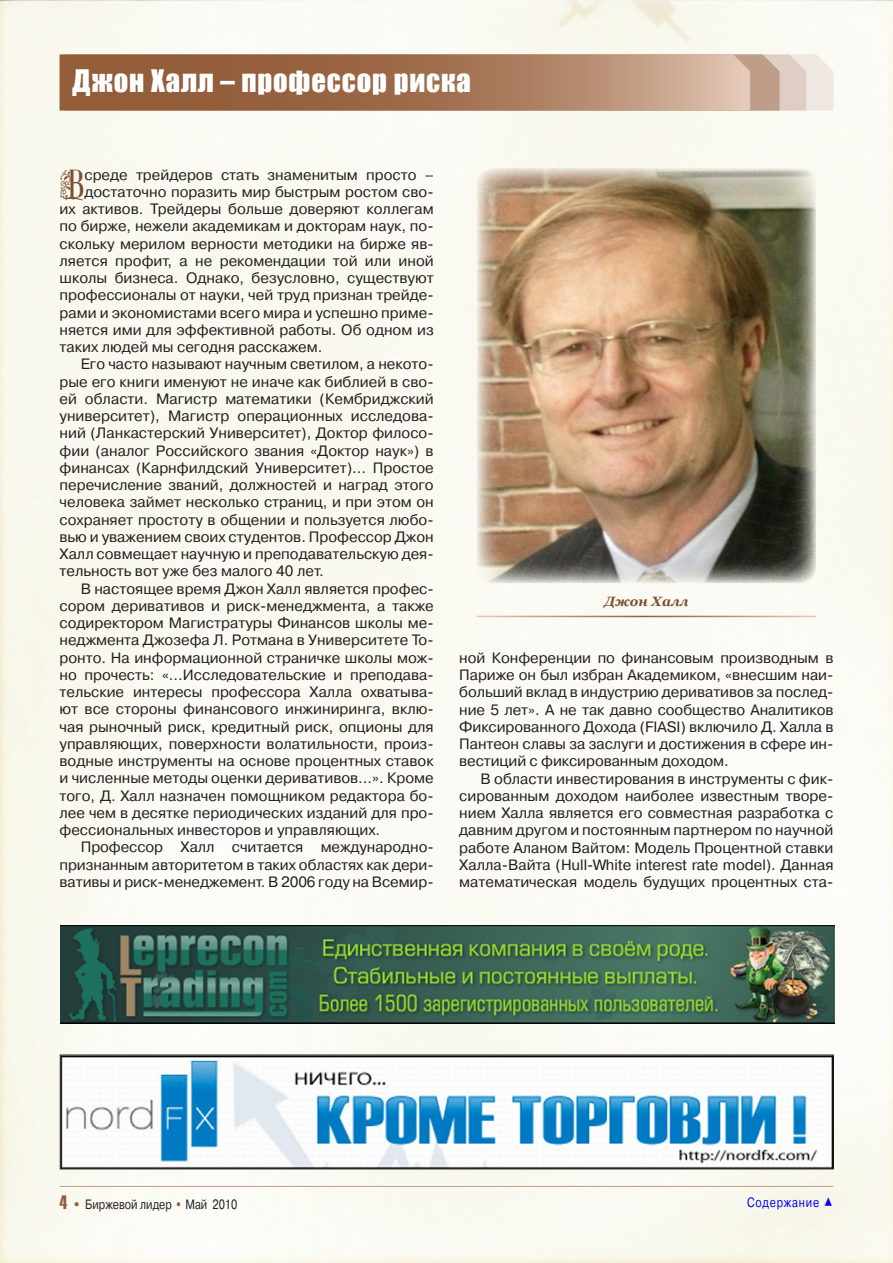
<style>
.page{position:relative;width:893px;height:1263px;background:#fafaf1}
.page>*{position:absolute;margin:0;border:0;box-sizing:border-box;transform-origin:0 0}
.t1{font:40.65px "Remeslo";color:#7f4f2e}
.t2{font:28.5px "Impact";letter-spacing:.03em;color:#fff}
.t3{font:15px/17.2px "Pragmatica C";color:#231f20;text-align:justify}
.t4{font:13.5px "Pragmatica C";color:#231f20;scale:.8 1}
.t5{font:13.5px "Pragmatica C";letter-spacing:.07em;color:#00f;scale:.8 1}
.t6{font:italic 700 13.5px "Georgia";color:#7f4f2e}
.s1{font-family:"Compact C";font-weight:700;font-size:19.5px;color:#935d3a}
.s2{font-family:"Compact C";font-weight:700;font-size:16.5px;color:#935d3a}
</style>
<div class="page">
<hr style="left:60px;top:1186px;width:773px;height:1px;background:#be9e89">
<svg style="left:60px;top:54px;width:773px;height:57px;background:#ad8165"></svg>
<div style="left:475px;top:167px;width:342px;height:417px;background:#231f20;opacity:.5"></div>
<hr style="left:476px;top:616px;width:340px;height:1px;background:#fff">
<img style="left:62px;top:1056px;width:770px;height:111px">
<div style="left:60px;top:1054px;width:774px;height:115px;border:1px solid #231f20"></div>
<img style="left:61px;top:925px;width:773px;height:98px">
<svg style="left:825px;top:1197px;width:7px;height:9px"></svg>
<h2 class="t2" style="left:72px;top:59px;width:400px">Джон Халл – профессор риска</h2>
<h1 class="t1" style="left:60px;top:162px;width:26px">В</h1>
<p class="t3" style="left:84px;top:166px;width:351px">среде трейдеров стать знаменитым просто –</p>
<p class="t3" style="left:84px;top:183px;width:351px">достаточно поразить мир быстрым ростом сво-</p>
<p class="t3" style="left:60px;top:200px;width:376px">их активов. Трейдеры больше доверяют коллегам</p>
<p class="t3" style="left:60px;top:218px;width:376px">по бирже, нежели академикам и докторам наук, по-</p>
<p class="t3" style="left:60px;top:235px;width:376px">скольку мерилом верности методики на бирже яв-</p>
<p class="t3" style="left:60px;top:252px;width:376px">ляется профит, а не рекомендации той или иной</p>
<p class="t3" style="left:60px;top:269px;width:376px">школы бизнеса. Однако, безусловно, существуют</p>
<p class="t3" style="left:60px;top:287px;width:376px">профессионалы от науки, чей труд признан трейде-</p>
<p class="t3" style="left:60px;top:304px;width:376px">рами и экономистами всего мира и успешно приме-</p>
<p class="t3" style="left:60px;top:321px;width:376px">няется ими для эффективной работы. Об одном из</p>
<p class="t3" style="left:60px;top:338px;width:264px">таких людей мы сегодня расскажем.</p>
<p class="t3" style="left:81px;top:356px;width:354px">Его часто называют научным светилом, а некото-</p>
<p class="t3" style="left:60px;top:373px;width:376px">рые его книги именуют не иначе как библией в сво-</p>
<p class="t3" style="left:60px;top:390px;width:376px">ей области. Магистр математики (Кембриджский</p>
<p class="t3" style="left:60px;top:407px;width:376px">университет), Магистр операционных исследова-</p>
<p class="t3" style="left:60px;top:425px;width:376px">ний (Ланкастерский Университет), Доктор филосо-</p>
<p class="t3" style="left:60px;top:442px;width:376px">фии (аналог Российского звания «Доктор наук») в</p>
<p class="t3" style="left:60px;top:459px;width:376px">финансах (Карнфилдский Университет)... Простое</p>
<p class="t3" style="left:60px;top:476px;width:376px">перечисление званий, должностей и наград этого</p>
<p class="t3" style="left:60px;top:494px;width:376px">человека займет несколько страниц, и при этом он</p>
<p class="t3" style="left:60px;top:511px;width:376px">сохраняет простоту в общении и пользуется любо-</p>
<p class="t3" style="left:60px;top:528px;width:376px">вью и уважением своих студентов. Профессор Джон</p>
<p class="t3" style="left:60px;top:545px;width:376px">Халл совмещает научную и преподавательскую дея-</p>
<p class="t3" style="left:60px;top:563px;width:266px">тельность вот уже без малого 40 лет.</p>
<p class="t3" style="left:81px;top:580px;width:354px">В настоящее время Джон Халл является профес-</p>
<p class="t3" style="left:60px;top:597px;width:376px">сором деривативов и риск-менеджмента, а также</p>
<p class="t3" style="left:60px;top:614px;width:376px">содиректором Магистратуры Финансов школы ме-</p>
<p class="t3" style="left:60px;top:632px;width:376px">неджмента Джозефа Л. Ротмана в Университете То-</p>
<p class="t3" style="left:60px;top:649px;width:376px">ронто. На информационной страничке школы мож-</p>
<p class="t3" style="left:60px;top:666px;width:376px">но прочесть: «…Исследовательские и преподава-</p>
<p class="t3" style="left:60px;top:683px;width:376px">тельские интересы профессора Халла охватыва-</p>
<p class="t3" style="left:60px;top:701px;width:376px">ют все стороны финансового инжиниринга, вклю-</p>
<p class="t3" style="left:60px;top:718px;width:376px">чая рыночный риск, кредитный риск, опционы для</p>
<p class="t3" style="left:60px;top:735px;width:376px">управляющих, поверхности волатильности, произ-</p>
<p class="t3" style="left:60px;top:752px;width:376px">водные инструменты на основе процентных ставок</p>
<p class="t3" style="left:60px;top:770px;width:376px">и численные методы оценки деривативов…». Кроме</p>
<p class="t3" style="left:60px;top:787px;width:376px">того, Д. Халл назначен помощником редактора бо-</p>
<p class="t3" style="left:60px;top:804px;width:376px">лее чем в десятке периодических изданий для про-</p>
<p class="t3" style="left:60px;top:821px;width:322px">фессиональных инвесторов и управляющих.</p>
<p class="t3" style="left:81px;top:839px;width:354px">Профессор Халл считается международно-</p>
<p class="t3" style="left:60px;top:856px;width:376px">признанным авторитетом в таких областях как дери-</p>
<p class="t3" style="left:60px;top:873px;width:376px">вативы и риск-менеджемент. В 2006 году на Всемир-</p>
<p class="t6" style="left:604px;top:594px;width:86px">Джон Халл</p>
<p class="t3" style="left:459px;top:649px;width:376px">ной Конференции по финансовым производным в Париже он был избран Академиком, «внесшим наи&shy;больший вклад в индустрию деривативов за послед&shy;ние 5 лет». А не так давно сообщество Аналитиков Фиксированного Дохода (FIASI) включило Д. Халла в Пантеон славы за заслуги и достижения в сфере ин&shy;вестиций с фиксированным доходом.</p>
<p class="t3" style="left:459px;top:770px;width:376px;text-indent:21px">В области инвестирования в инструменты с фик&shy;сированным доходом наиболее известным творе&shy;нием Халла является его совместная разработка с давним другом и постоянным партнером по научной работе Аланом Вайтом: Модель Процентной ставки Халла-Вайта (Hull-White interest rate model). Данная математическая модель будущих процентных ста-</p>
<p class="t4" style="left:60px;top:1196px;width:224px"><span class="s1">4</span> <span class="s2">•</span> Биржевой лидер <span class="s2">•</span> Май 2010</p>
<p class="t5" style="left:747px;top:1194px;width:92px">Содержание</p>
</div>
